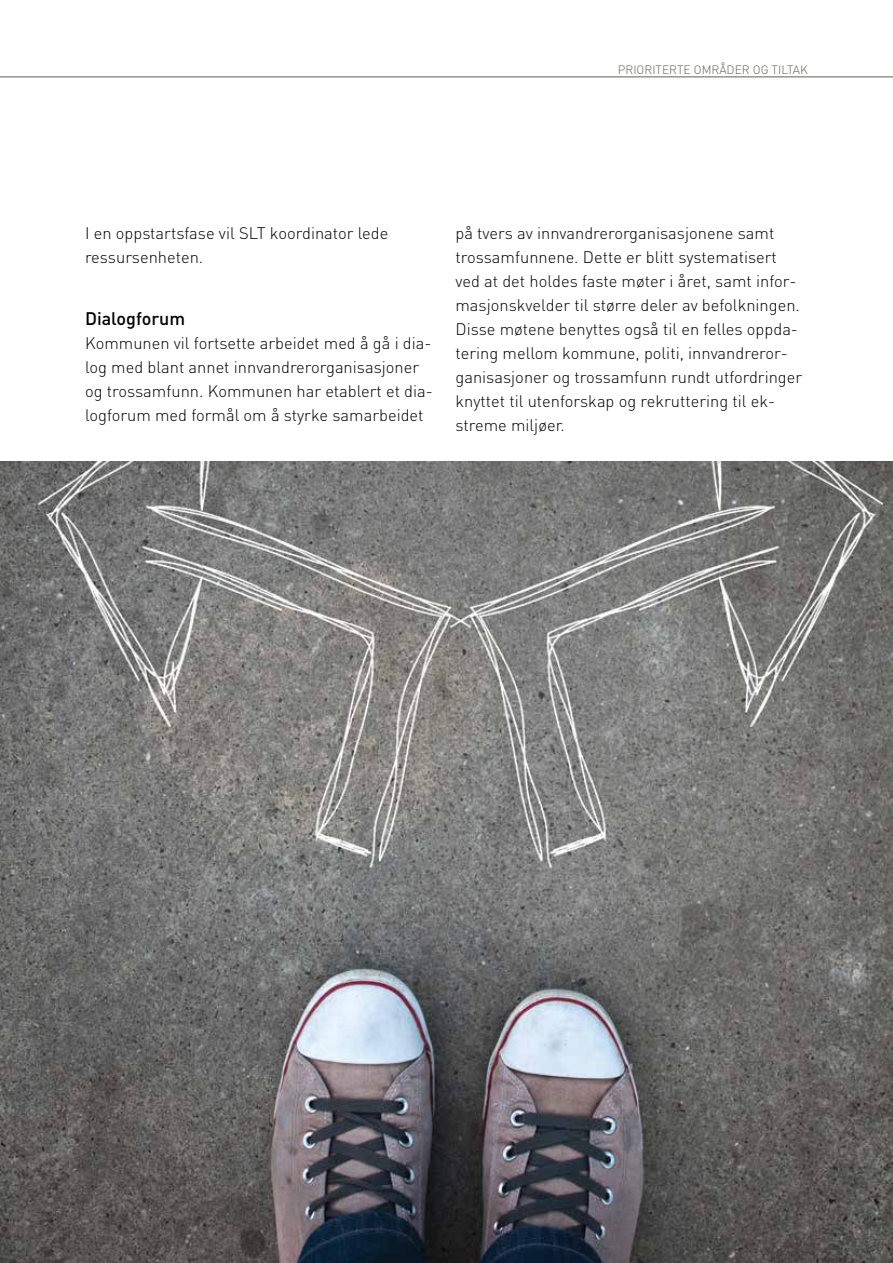
<style>
.page{position:relative;width:893px;height:1263px;background:#fff}
.page>*{position:absolute;margin:0;border:0;box-sizing:border-box;transform-origin:0 0}
.t1{font:500 18px "DIN";color:#000}
.t2{font:300 16.5px/24px "DIN";color:#000}
.t3{font:300 12px "DIN";color:#636254}
</style>
<div class="page">
<hr style="left:0;top:77px;width:893px;height:1px;background:#636254">
<img style="left:0;top:461px;width:893px;height:802px">
<p class="t3" style="left:618px;top:62px;width:192px">Prioriterte om råder og tiltak</p>
<p class="t2" style="left:85px;top:220px;width:305px">I en oppstartsfase vil SLT koordinator lede ressursenheten.</p>
<p class="t1" style="left:85px;top:307px;width:102px">Dialogforum</p>
<p class="t2" style="left:85px;top:331px;width:349px">Kommunen vil fortsette arbeidet med å gå i dia&shy;log med blant annet innvandrerorganisasjoner og trossamfunn. Kommunen har etablert et dia&shy;logforum med formål om å styrke samarbeidet</p>
<p class="t2" style="left:455px;top:220px;width:348px">på tvers av innvandrerorganisasjonene samt trossamfunnene. Dette er blitt systematisert ved at det holdes faste møter i året, samt infor&shy;masjonskvelder til større deler av befolkningen.<br>D isse møtene benyttes også til en felles oppda&shy;tering mellom kommune, politi, innvandreror&shy;ganisasjoner og trossamfunn rundt utfordringer knyttet til utenforskap og rekruttering til ek&shy;streme miljøer.</p>
</div>
